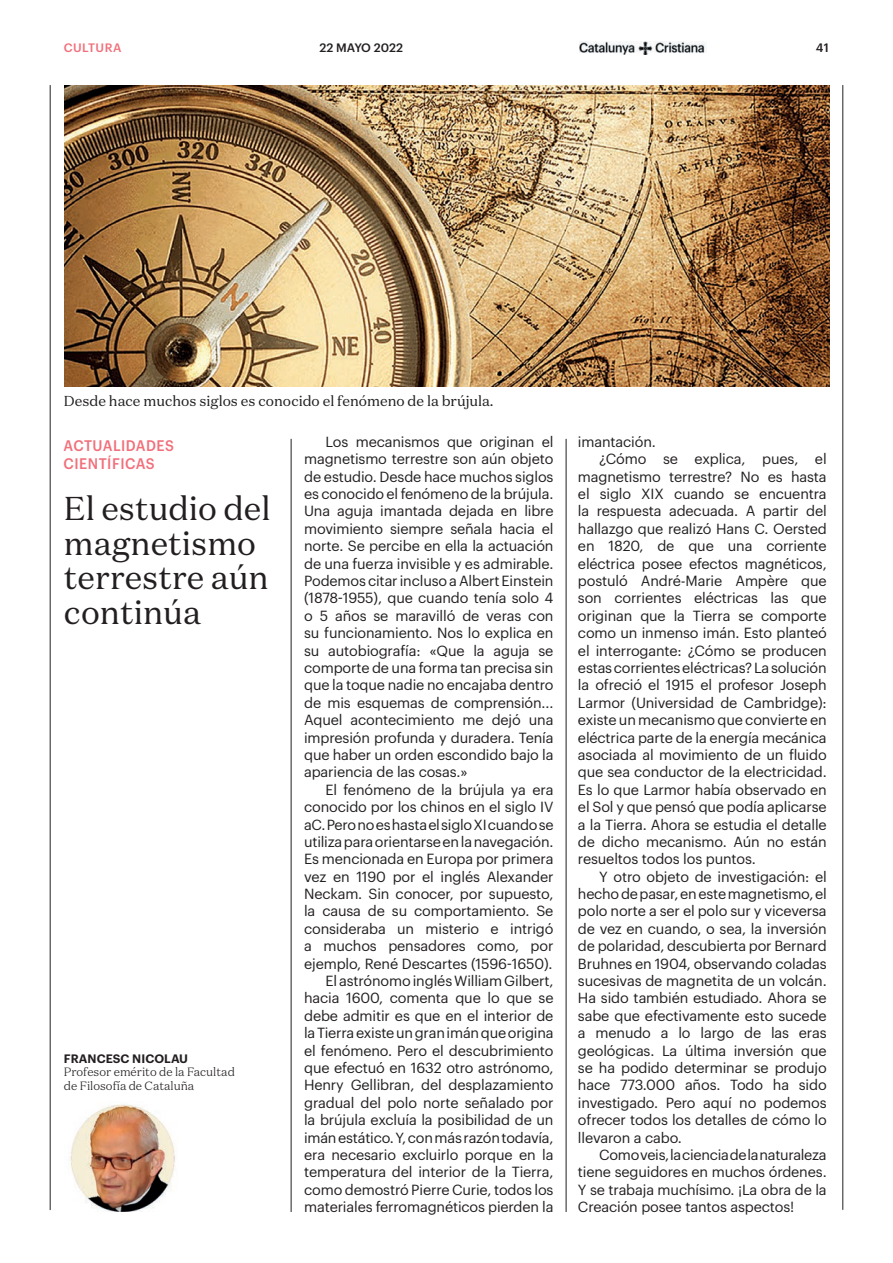
<style>
.page{position:relative;width:893px;height:1263px;background:#fff}
.page>*{position:absolute;margin:0;border:0;box-sizing:border-box;transform-origin:0 0}
.t1{font:33px/34.5px "Domaine Text";color:#231f20}
.t2{font:500 15px/18px "Graphik";letter-spacing:.035em;color:#f1707b;scale:.93 1}
.t3{font:14.4px/17.4px "Graphik";letter-spacing:-.01em;color:#231f20;text-align:justify}
.t4{font:14.4px "Domaine Text";color:#231f20}
.t5{font:300 12px/13.5px "Domaine Text";color:#231f20}
.t6{font:600 12px "Graphik";letter-spacing:.005em;color:#231f20}
.t7{font:500 12px "Graphik";color:#231f20}
.t8{font:500 12px "Graphik";letter-spacing:.035em;color:#f1707b}
</style>
<div class="page">
<hr style="left:50px;top:85px;width:1px;height:1125px;background:#231f20">
<img style="left:70px;top:1104px;width:105px;height:108px">
<hr style="left:566px;top:439px;width:1px;height:773px;background:#231f20">
<hr style="left:842px;top:85px;width:1px;height:1125px;background:#231f20">
<hr style="left:291px;top:439px;width:1px;height:773px;background:#231f20">
<img style="left:579px;top:41px;width:126px;height:13px">
<img style="left:65px;top:85px;width:765px;height:301px">
<p class="t7" style="left:319px;top:38px;width:85px">22 MAYO 2022</p>
<p class="t8" style="left:64px;top:39px;width:59px">CULTURA</p>
<p class="t7" style="left:816px;top:39px;width:14px">41</p>
<p class="t4" style="left:64px;top:392px;width:431px">Desde hace muchos siglos es conocido el fenómeno de la brújula.</p>
<p class="t2" style="left:64px;top:435px;width:120px">ACTUALIDADES<br>CIENTÍFICAS</p>
<p class="t3" style="left:304px;top:432px;width:251px;text-indent:21px">Los mecanismos que originan el magnetismo terrestre son aún objeto de estudio. Desde hace muchos siglos es conocido el fenómeno de la brújula.<br>Una aguja imantada dejada en libre movimiento siempre señala hacia el norte. Se percibe en ella la actuación de una fuerza invisible y es admirable.<br>Podemos citar incluso a Albert Einstein (1878-1955), que cuando tenía solo 4 o 5 años se maravilló de veras con su funcionamiento. Nos lo explica en su autobiografía: «Que la aguja se comporte de una forma tan precisa sin que la toque nadie no encajaba dentro de mis esquemas de comprensión...<br>Aquel acontecimiento me dejó una impresión profunda y duradera. Tenía que haber un orden escondido bajo la apariencia de las cosas.»</p>
<p class="t3" style="left:304px;top:779px;width:251px;text-align:right">El fenómeno de la brújula ya era conocido por los chinos en el siglo IV aC. Pero no es hasta el siglo XI cuando se utiliza para orientarse en la navegación.<br>Es mencionada en Europa por primera vez en 1190 por el inglés Alexander Neckam. Sin conocer, por supuesto, la causa de su comportamiento. Se consideraba un misterio e intrigó a muchos pensadores como, por ejemplo, René Descartes (1596-1650).<br>El astrónomo inglés William Gilbert, hacia 1600, comenta que lo que se debe admitir es que en el interior de la Tierra existe un gran imán que origina el fenómeno. Pero el descubrimiento que efectuó en 1632 otro astrónomo, Henry Gellibran, del desplazamiento gradual del polo norte señalado por la brújula excluía la posibilidad de un imán estático. Y, con más razón todavía, era necesario excluirlo porque en la temperatura del interior de la Tierra, como demostró Pierre Curie, todos los materiales ferromagnéticos pierden la</p>
<h1 class="t1" style="left:64px;top:491px;width:208px">El estudio del magnetismo terrestre aún continúa</h1>
<p class="t6" style="left:64px;top:1049px;width:126px">FRANCESC NICOLAU</p>
<p class="t5" style="left:64px;top:1065px;width:173px">Profesor emérito de la Facultad de Filosofía de Cataluña</p>
<p class="t3" style="left:578px;top:432px;width:79px">imantación.</p>
<p class="t3" style="left:599px;top:449px;width:229px">¿Cómo se explica, pues, el</p>
<p class="t3" style="left:578px;top:466px;width:250px">magnetismo terrestre? No es hasta</p>
<p class="t3" style="left:578px;top:484px;width:250px">el siglo XIX cuando se encuentra</p>
<p class="t3" style="left:578px;top:501px;width:250px">la respuesta adecuada. A partir del</p>
<p class="t3" style="left:578px;top:519px;width:250px">hallazgo que realizó Hans C. Oersted</p>
<p class="t3" style="left:578px;top:536px;width:250px">en 1820, de que una corriente</p>
<p class="t3" style="left:578px;top:553px;width:250px">eléctrica posee efectos magnéticos,</p>
<p class="t3" style="left:578px;top:571px;width:250px">postuló André-Marie Ampère que</p>
<p class="t3" style="left:578px;top:588px;width:250px">son corrientes eléctricas las que</p>
<p class="t3" style="left:578px;top:606px;width:250px">originan que la Tierra se comporte</p>
<p class="t3" style="left:578px;top:623px;width:250px">como un inmenso imán. Esto planteó</p>
<p class="t3" style="left:578px;top:640px;width:250px">el interrogante: ¿Cómo se producen</p>
<p class="t3" style="left:578px;top:658px;width:250px">estas corrientes eléctricas? La solución</p>
<p class="t3" style="left:578px;top:675px;width:250px">la ofreció el 1915 el profesor Joseph</p>
<p class="t3" style="left:578px;top:693px;width:250px">Larmor (Universidad de Cambridge):</p>
<p class="t3" style="left:578px;top:710px;width:250px">existe un mecanismo que convierte en</p>
<p class="t3" style="left:578px;top:727px;width:250px">eléctrica parte de la energía mecánica</p>
<p class="t3" style="left:578px;top:745px;width:250px">asociada al movimiento de un fluido</p>
<p class="t3" style="left:578px;top:762px;width:250px">que sea conductor de la electricidad.</p>
<p class="t3" style="left:578px;top:779px;width:250px">Es lo que Larmor había observado en</p>
<p class="t3" style="left:578px;top:797px;width:250px">el Sol y que pensó que podía aplicarse</p>
<p class="t3" style="left:578px;top:814px;width:250px">a la Tierra. Ahora se estudia el detalle</p>
<p class="t3" style="left:578px;top:832px;width:250px">de dicho mecanismo. Aún no están</p>
<p class="t3" style="left:578px;top:849px;width:179px">resueltos todos los puntos.</p>
<p class="t3" style="left:599px;top:866px;width:229px">Y otro objeto de investigación: el</p>
<p class="t3" style="left:578px;top:884px;width:250px">hecho de pasar, en este magnetismo, el</p>
<p class="t3" style="left:578px;top:901px;width:250px">polo norte a ser el polo sur y viceversa</p>
<p class="t3" style="left:578px;top:919px;width:250px">de vez en cuando, o sea, la inversión</p>
<p class="t3" style="left:578px;top:936px;width:250px">de polaridad, descubierta por Bernard</p>
<p class="t3" style="left:578px;top:953px;width:250px">Bruhnes en 1904, observando coladas</p>
<p class="t3" style="left:578px;top:971px;width:250px">sucesivas de magnetita de un volcán.</p>
<p class="t3" style="left:578px;top:988px;width:250px">Ha sido también estudiado. Ahora se</p>
<p class="t3" style="left:578px;top:1006px;width:250px">sabe que efectivamente esto sucede</p>
<p class="t3" style="left:578px;top:1023px;width:250px">a menudo a lo largo de las eras</p>
<p class="t3" style="left:578px;top:1040px;width:250px">geológicas. La última inversión que</p>
<p class="t3" style="left:578px;top:1058px;width:250px">se ha podido determinar se produjo</p>
<p class="t3" style="left:578px;top:1075px;width:250px">hace 773.000 años. Todo ha sido</p>
<p class="t3" style="left:578px;top:1093px;width:250px">investigado. Pero aquí no podemos</p>
<p class="t3" style="left:578px;top:1110px;width:250px">ofrecer todos los detalles de cómo lo</p>
<p class="t3" style="left:578px;top:1127px;width:106px">llevaron a cabo.</p>
<p class="t3" style="left:599px;top:1145px;width:229px">Como veis, la ciencia de la naturaleza</p>
<p class="t3" style="left:578px;top:1162px;width:250px">tiene seguidores en muchos órdenes.</p>
<p class="t3" style="left:578px;top:1180px;width:250px">Y se trabaja muchísimo. ¡La obra de la</p>
<p class="t3" style="left:578px;top:1197px;width:218px">Creación posee tantos aspectos!</p>
</div>
